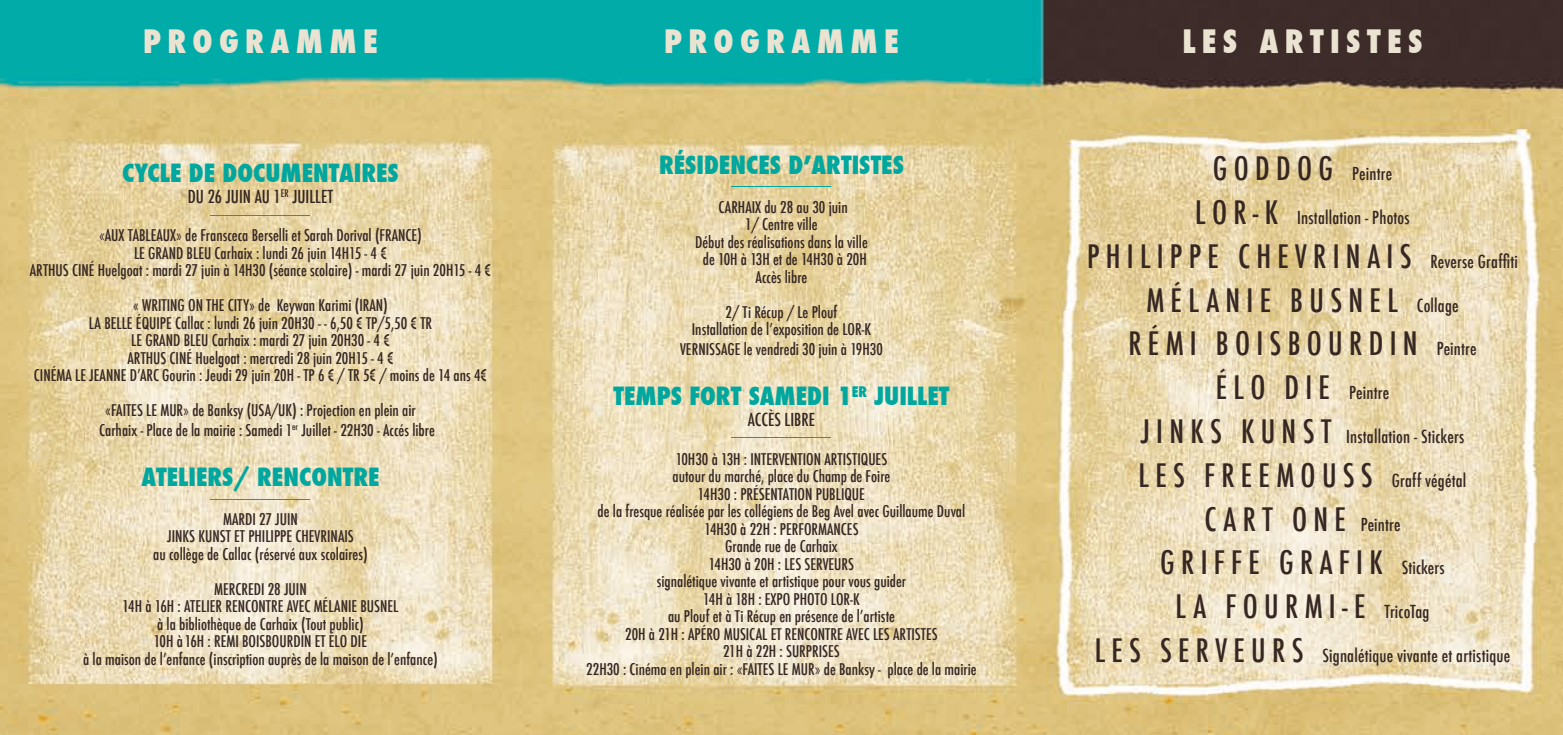
<style>
.page{position:relative;width:1563px;height:735px;background:#fff}
.page>*{position:absolute;margin:0;border:0;box-sizing:border-box;transform-origin:0 0}
.t1{font:500 condensed 31.5px "Futura";letter-spacing:.2em;color:#362722}
.t2{font:800 condensed 31.5px "Futura";letter-spacing:.2em;color:#ebe3d2}
.t3{font:800 condensed 24.5px "Futura";color:#00a79e}
.t4{font:500 condensed 17.5px "Futura";letter-spacing:.01em;color:#362722}
.t5{font:500 condensed 15.75px "Futura";color:#362722}
.s1{font-size:31.5px}
.s2{font-size:17.5px}
</style>
<div class="page">
<img style="left:0;top:0;width:1563px;height:734px">
<hr style="left:211px;top:215px;width:99px;height:1px;background:#00a79e">
<hr style="left:211px;top:499px;width:99px;height:1px;background:#00a79e">
<hr style="left:732px;top:186px;width:99px;height:1px;background:#00a79e">
<hr style="left:732px;top:437px;width:99px;height:1px;background:#00a79e">
<p class="t2" style="left:143px;top:20px;width:236px">PROGRAMME</p>
<p class="t2" style="left:664px;top:20px;width:236px">PROGRAMME</p>
<p class="t3" style="left:122px;top:156px;width:278px">CYCLE DE DOCUMENTAIRES</p>
<p class="t4" style="left:188px;top:185px;width:147px">DU 26 JUIN AU 1<sup>ER</sup> JUILLET</p>
<p class="t5" style="left:99px;top:225px;width:324px">«AUX TABLEAUX» de Fransceca Berselli et Sarah Dorival (FRANCE)</p>
<p class="t5" style="left:134px;top:243px;width:254px">LE GRAND BLEU Carhaix : lundi 26 juin 14H15 - 4 €</p>
<p class="t5" style="left:30px;top:260px;width:463px">ARTHUS CINÉ Huelgoat : mardi 27 juin à 14H30 (séance scolaire) - mardi 27 juin 20H15 - 4 €</p>
<p class="t5" style="left:133px;top:295px;width:256px">« WRITING ON THE CITY» de Keywan Karimi (IRAN)</p>
<p class="t5" style="left:89px;top:313px;width:345px">LA BELLE ÉQUIPE Callac : lundi 26 juin 20H30 - - 6,50 € TP/5,50 € TR</p>
<p class="t5" style="left:131px;top:330px;width:260px">LE GRAND BLEU Carhaix : mardi 27 juin 20H30 - 4 €</p>
<p class="t5" style="left:127px;top:348px;width:268px">ARTHUS CINÉ Huelgoat : mercredi 28 juin 20H15 - 4 €</p>
<p class="t5" style="left:34px;top:365px;width:455px">CINÉMA LE JEANNE D’ARC Gourin : Jeudi 29 juin 20H - TP 6 € / TR 5€ / moins de 14 ans 4€</p>
<p class="t5" style="left:105px;top:400px;width:312px">«FAITES LE MUR» de Banksy (USA/UK) : Projection en plein air</p>
<p class="t5" style="left:99px;top:419px;width:337px">Carhaix - Place de la mairie : Samedi 1<sup>er</sup> Juillet - 22H30 - Accés libre</p>
<p class="t3" style="left:141px;top:460px;width:240px">ATELIERS/ RENCONTRE</p>
<p class="t5" style="left:223px;top:508px;width:76px">MARDI 27 JUIN</p>
<p class="t5" style="left:167px;top:526px;width:188px">JINKS KUNST ET PHILIPPE CHEVRINAIS</p>
<p class="t5" style="left:153px;top:543px;width:216px">au collège de Callac (réservé aux scolaires)</p>
<p class="t5" style="left:214px;top:578px;width:94px">MERCREDI 28 JUIN</p>
<p class="t5" style="left:123px;top:596px;width:277px">14H à 16H : ATELIER RENCONTRE AVEC MÉLANIE BUSNEL</p>
<p class="t5" style="left:157px;top:613px;width:208px">à la bibliothèque de Carhaix (Tout public)</p>
<p class="t5" style="left:154px;top:631px;width:215px">10H à 16H : REMI BOISBOURDIN ET ÉLO DIE</p>
<p class="t5" style="left:83px;top:648px;width:356px">à la maison de l’enfance (inscription auprès de la maison de l’enfance)</p>
<p class="t3" style="left:659px;top:148px;width:246px">RÉSIDENCES D’ARTISTES</p>
<p class="t5" style="left:718px;top:197px;width:131px">CARHAIX du 28 au 30 juin</p>
<p class="t5" style="left:745px;top:214px;width:74px">1/ Centre ville</p>
<p class="t5" style="left:695px;top:232px;width:174px">Début des réalisations dans la ville</p>
<p class="t5" style="left:703px;top:249px;width:165px">de 10H à 13H et de 14H30 à 20H</p>
<p class="t5" style="left:755px;top:267px;width:53px">Accès libre</p>
<p class="t5" style="left:725px;top:302px;width:113px">2/ Ti Récup / Le Plouf</p>
<p class="t5" style="left:692px;top:319px;width:181px">Installation de l’exposition de LOR-K</p>
<p class="t5" style="left:680px;top:338px;width:204px">VERNISSAGE le vendredi 30 juin à 19H30</p>
<p class="t3" style="left:613px;top:379px;width:337px">TEMPS FORT SAMEDI 1<sup>ER</sup> JUILLET</p>
<p class="t4" style="left:748px;top:408px;width:69px">ACCÈS LIBRE</p>
<p class="t5" style="left:676px;top:448px;width:213px">10H30 à 13H : INTERVENTION ARTISTIQUES</p>
<p class="t5" style="left:672px;top:466px;width:219px">autour du marché, place du Champ de Foire</p>
<p class="t5" style="left:698px;top:483px;width:168px">14H30 : PRÉSENTATION PUBLIQUE</p>
<p class="t5" style="left:597px;top:501px;width:369px">de la fresque réalisée par les collégiens de Beg Avel avec Guillaume Duval</p>
<p class="t5" style="left:704px;top:518px;width:156px">14H30 à 22H : PERFORMANCES</p>
<p class="t5" style="left:725px;top:536px;width:114px">Grande rue de Carhaix</p>
<p class="t5" style="left:709px;top:553px;width:147px">14H30 à 20H : LES SERVEURS</p>
<p class="t5" style="left:657px;top:571px;width:251px">signalétique vivante et artistique pour vous guider</p>
<p class="t5" style="left:703px;top:588px;width:158px">14H à 18H : EXPO PHOTO LOR-K</p>
<p class="t5" style="left:668px;top:606px;width:228px">au Plouf et à Ti Récup en présence de l’artiste</p>
<p class="t5" style="left:625px;top:623px;width:314px">20H à 21H : APÉRO MUSICAL ET RENCONTRE AVEC LES ARTISTES</p>
<p class="t5" style="left:723px;top:641px;width:118px">21H à 22H : SURPRISES</p>
<p class="t5" style="left:586px;top:658px;width:392px">22H30 : Cinéma en plein air : «FAITES LE MUR» de Banksy - place de la mairie</p>
<p class="t2" style="left:1182px;top:20px;width:241px">LES ARTISTES</p>
<p class="t4" style="left:1213px;top:162px;width:181px"><span class="s1">G O D D O G</span> Peintre</p>
<p class="t4" style="left:1195px;top:206px;width:216px"><span class="s1">L O R - K</span> Installation - Photos</p>
<p class="t1" style="left:1087px;top:236px;width:432px">PHILIPPE CHEVRINAIS <span class="s2">Reverse Graffiti</span></p>
<p class="t1" style="left:1146px;top:279px;width:314px">MÉLANIE BUSNEL <span class="s2">Collage</span></p>
<p class="t1" style="left:1128px;top:323px;width:350px">RÉMI BOISBOURDIN <span class="s2">Peintre</span></p>
<p class="t4" style="left:1216px;top:381px;width:175px"><span class="s1">É L O D I E</span> Peintre</p>
<p class="t4" style="left:1140px;top:425px;width:325px"><span class="s1">J I N K S K U N S T</span> Installation - Stickers</p>
<p class="t1" style="left:1138px;top:454px;width:329px">LES FREEMOUSS <span class="s2">Graff végétal</span></p>
<p class="t1" style="left:1204px;top:498px;width:198px">CART ONE <span class="s2">Peintre</span></p>
<p class="t1" style="left:1160px;top:542px;width:286px">GRIFFE GRAFIK <span class="s2">Stickers</span></p>
<p class="t1" style="left:1175px;top:586px;width:255px">LA FOURMI-E <span class="s2">TricoTag</span></p>
<p class="t4" style="left:1095px;top:643px;width:417px"><span class="s1">L E S S E R V E U R S</span> Signalétique vivante et artistique</p>
</div>
